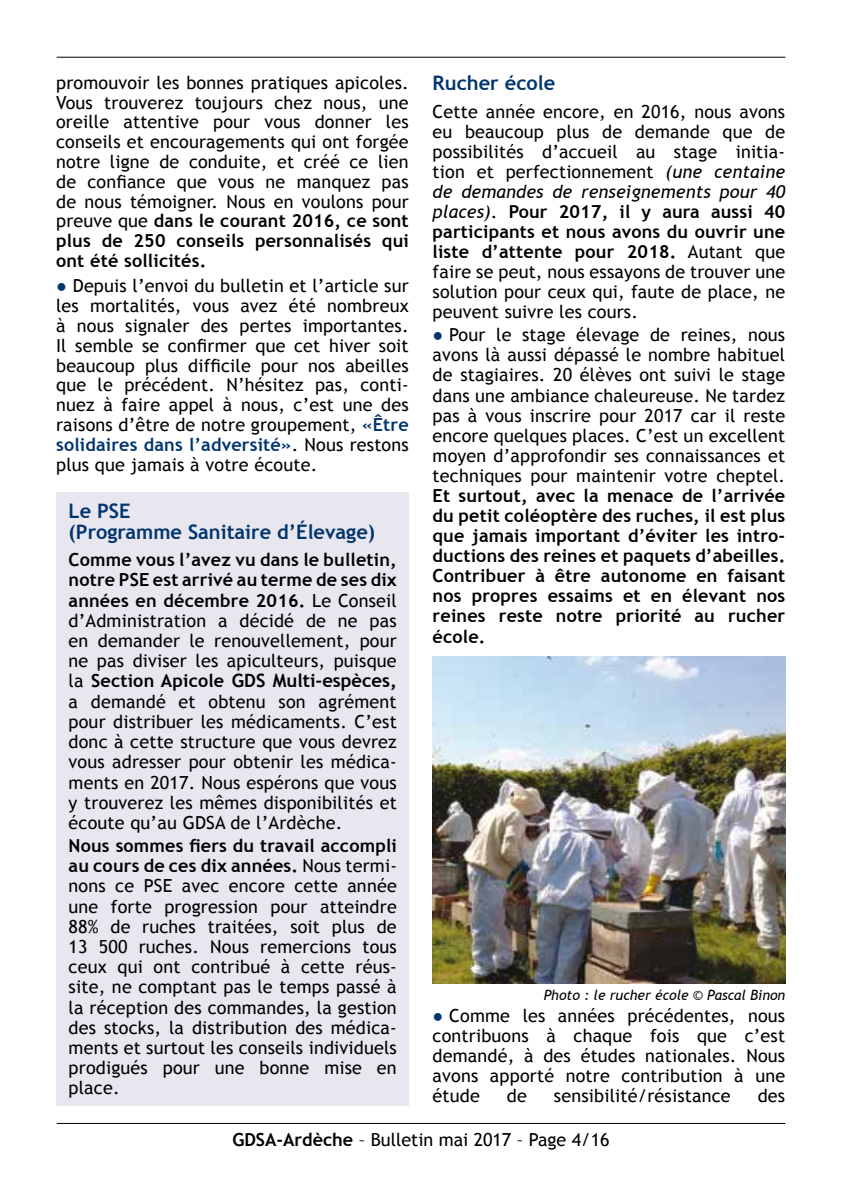
<style>
.page{position:relative;width:842px;height:1191px;background:#fff}
.page>*{position:absolute;margin:0;border:0;box-sizing:border-box;transform-origin:0 0}
.t1{font:700 20px/20.2px "Trebuchet MS";color:#01356e}
.t2{font:700 18.4px "Trebuchet MS";color:#000}
.t3{font:18px/20.2px "Trebuchet MS";letter-spacing:.01em;color:#000;text-align:justify}
.t4{font:700 18px/20px "Trebuchet MS";letter-spacing:.01em;color:#000;text-align:justify}
.t5{font:italic 14px "Trebuchet MS";color:#000}
.s1{font-weight:700}
.s2{color:#01356e}
.s3{font-weight:700;color:#01356e}
.s4{font-weight:400;font-size:18px}
.s5{font-size:18px}
.s6{font-style:italic}
</style>
<div class="page">
<hr style="left:57px;top:57px;width:728px;height:1px;background:#000">
<hr style="left:57px;top:1123px;width:728px;height:1px;background:#000">
<div style="left:57px;top:492px;width:352px;height:614px;background:#e8e6ee"></div>
<img style="left:433px;top:656px;width:352px;height:328px">
<p class="t3" style="left:56px;top:73px;width:354px">promouvoir les bonnes pratiques apicoles.<br>Vous trouverez toujours chez nous, une oreille attentive pour vous donner les conseils et encouragements qui ont forgée notre ligne de conduite, et créé ce lien de confiance que vous ne manquez pas de nous témoigner. Nous en voulons pour preuve que <span class="s1">dans le courant 2016, ce sont plus de 250 conseils personnalisés qui ont été sollicités.</span></p>
<p class="t3" style="left:56px;top:276px;width:354px"><span class="s2">●</span> Depuis l’envoi du bulletin et l’article sur les mortalités, vous avez été nombreux à nous signaler des pertes importantes.<br>Il semble se confirmer que cet hiver soit beaucoup plus difficile pour nos abeilles que le précédent. N’hésitez pas, conti‑ nuez à faire appel à nous, c’est une des raisons d’être de notre groupement, <span class="s3">«Être solidaires dans l’adversité»</span>. Nous restons plus que jamais à votre écoute.</p>
<p class="t1" style="left:69px;top:501px;width:308px">Le PSE<br>(Programme Sanitaire d’élevage)</p>
<p class="t3" style="left:69px;top:550px;width:330px"><span class="s1">Comme vous l’avez vu dans le bulletin, notre PSE est arrivé au terme de ses dix années en décembre 2016.</span> Le Conseil d’Administration a décidé de ne pas en demander le renouvellement, pour ne pas diviser les apiculteurs, puisque</p>
<p class="t2" style="left:69px;top:669px;width:330px"><span class="s4">la</span> <span class="s5">Section Apicole</span> GDS Multi-espèces,</p>
<p class="t3" style="left:69px;top:691px;width:330px">a demandé et obtenu son agrément pour distribuer les médicaments. C’est donc à cette structure que vous devrez vous adresser pour obtenir les médica‑ ments en 2017. Nous espérons que vous y trouverez les mêmes disponibilités et écoute qu’au GDSA de l’Ardèche.</p>
<p class="t3" style="left:69px;top:835px;width:330px"><span class="s1">Nous sommes fiers du travail accompli au cours de ces dix années.</span> Nous termi‑ nons ce PSE avec encore cette année une forte progression pour atteindre 88% de ruches traitées, soit plus de 13 500 ruches. Nous remercions tous ceux qui ont contribué à cette réus‑ site, ne comptant pas le temps passé à la réception des commandes, la gestion des stocks, la distribution des médica‑ ments et surtout les conseils individuels prodigués pour une bonne mise en place.</p>
<p class="t1" style="left:433px;top:73px;width:124px">Rucher école</p>
<p class="t3" style="left:433px;top:101px;width:354px">Cette année encore, en 2016, nous avons eu beaucoup plus de demande que de possibilités d’accueil au stage initia‑ tion et perfectionnement <span class="s6">(une centaine de demandes de renseignements pour 40 places)</span>. <span class="s1">Pour 2017, il y aura aussi 40 participants et nous avons du ouvrir une liste d’attente pour 2018.</span> Autant que faire se peut, nous essayons de trouver une solution pour ceux qui, faute de place, ne peuvent suivre les cours.</p>
<p class="t3" style="left:433px;top:325px;width:354px"><span class="s2">●</span> Pour le stage élevage de reines, nous avons là aussi dépassé le nombre habituel de stagiaires. 20 élèves ont suivi le stage dans une ambiance chaleureuse. Ne tardez pas à vous inscrire pour 2017 car il reste encore quelques places. C’est un excellent moyen d’approfondir ses connaissances et techniques pour maintenir votre cheptel.</p>
<p class="t4" style="left:433px;top:485px;width:354px">Et surtout, avec la menace de l’arrivée du petit coléoptère des ruches, il est plus que jamais important d’éviter les intro&shy;ductions des reines et paquets d’abeilles.<br>Contribuer à être autonome en faisant nos propres essaims et en élevant nos reines reste notre priorité au rucher école.</p>
<p class="t5" style="left:544px;top:986px;width:243px">Photo : le rucher école © Pascal Binon</p>
<p class="t3" style="left:433px;top:1005px;width:354px"><span class="s2">●</span> Comme les années précédentes, nous contribuons à chaque fois que c’est demandé, à des études nationales. Nous avons apporté notre contribution à une étude</p>
<p class="t3" style="left:507px;top:1086px;width:22px">de</p>
<p class="t3" style="left:554px;top:1086px;width:178px">sensibilité/résistance</p>
<p class="t3" style="left:758px;top:1086px;width:29px">des</p>
<p class="t3" style="left:232px;top:1129px;width:379px"><span class="s1">GDSA-Ardèche</span> – Bulletin mai 2017 – Page 4/16</p>
</div>
